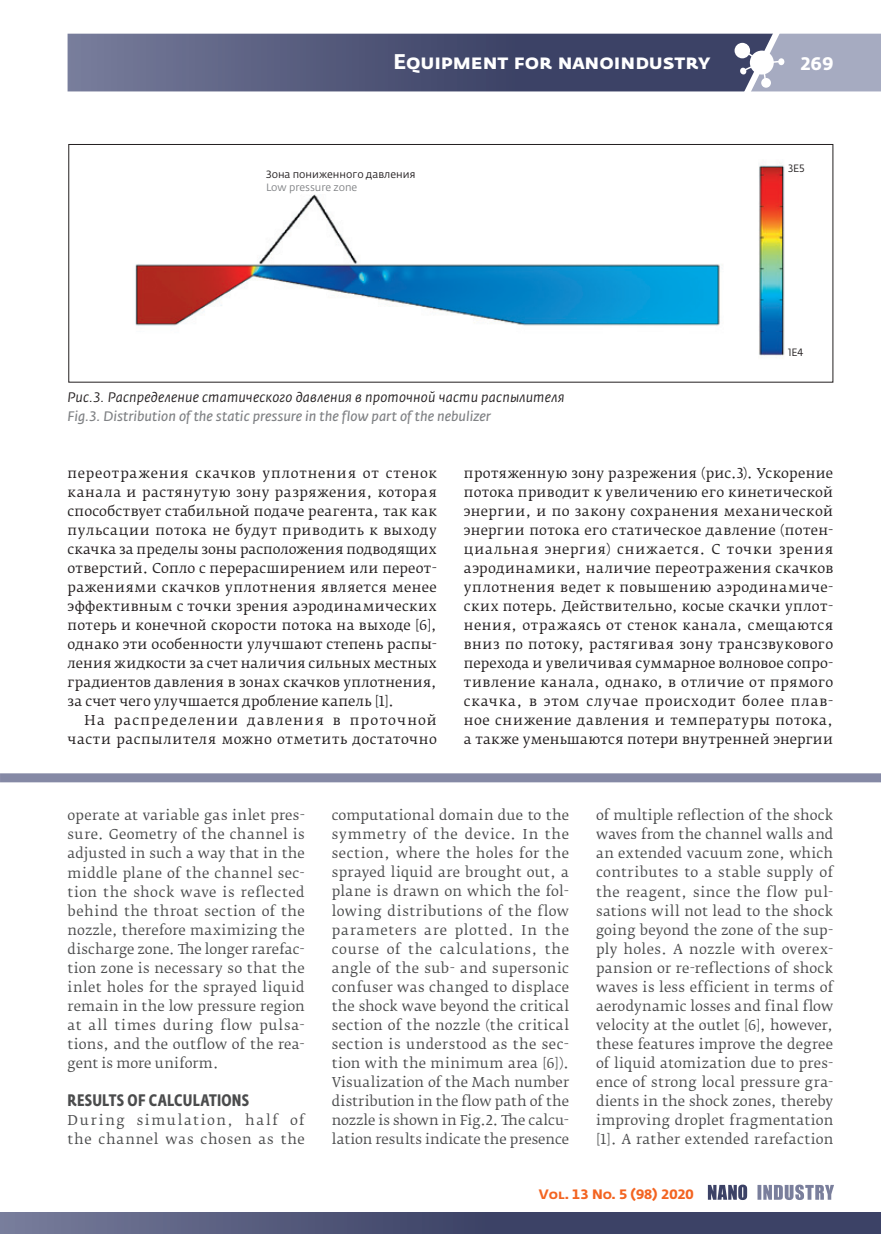
<style>
.page{position:relative;width:881px;height:1234px;background:#fff}
.page>*{position:absolute;margin:0;border:0;box-sizing:border-box;transform-origin:0 0}
.t1{font:700 21px "Fedra Sans Pro";color:#fff}
.t2{font:700 18px "Fedra Sans Alt Pro";color:#fff}
.t3{font:700 16.5px "Fedra Sans Cond Pro";letter-spacing:.015em;color:#4b4c4d}
.t4{font:italic 13.65px "Fedra Sans Pro";letter-spacing:.015em;color:#231f20}
.t5{font:italic 13.65px "Fedra Sans Pro";letter-spacing:.005em;color:#808285}
.t6{font:13.5px/19px "Fedra Serif B Pro";letter-spacing:.025em;color:#4b4c4d;text-align:justify}
.t7{font:13.5px/19px "Fedra Serif B Pro";letter-spacing:.02em;color:#231f20;text-align:justify}
.t8{font:13.5px/19px "Fedra Serif B Pro";letter-spacing:.05em;color:#231f20;text-align:right}
.t9{font:13.5px/19px "Fedra Serif B Pro";letter-spacing:.08em;color:#4b4c4d}
.t10{font:700 13.5px "Fedra Sans Alt Pro";color:#f36421}
.t11{font:10.5px "Fedra Sans Alt Pro";color:#231f20}
.t12{font:10.5px "Fedra Sans Alt Pro";color:#808285}
</style>
<div class="page">
<svg style="left:68px;top:33px;width:812px;height:59px;background:#626786"></svg>
<div style="left:0;top:1211px;width:880px;height:22px;background:linear-gradient(to right,#6b7090,#2d3459)"></div>
<svg style="left:0;top:1211px;width:1px;height:22px"></svg>
<svg style="left:757px;top:1184px;width:76px;height:15px"></svg>
<svg style="left:707px;top:1184px;width:39px;height:15px"></svg>
<div style="left:0;top:773px;width:880px;height:9px;background:#8589a5"></div>
<img style="left:135px;top:163px;width:650px;height:196px">
<div style="left:68px;top:144px;width:764px;height:238px;border:1px solid #231f20"></div>
<h1 class="t1" style="left:393px;top:49px;width:318px">Equipment for nanoindustry</h1>
<p class="t11" style="left:266px;top:168px;width:151px">Зона пониженного давления</p>
<p class="t12" style="left:266px;top:180px;width:93px">Low pressure zone</p>
<p class="t4" style="left:68px;top:388px;width:498px">Рис.3. Распределение статического давления в проточной части распылителя</p>
<p class="t5" style="left:68px;top:407px;width:424px">Fig.3. Distribution of the static pressure in the flow part of the nebulizer</p>
<h2 class="t2" style="left:800px;top:52px;width:34px">269</h2>
<p class="t11" style="left:787px;top:162px;width:18px">3E5</p>
<p class="t11" style="left:787px;top:345px;width:17px">1E4</p>
<p class="t7" style="left:68px;top:463px;width:371px">переотражения скачков уплотнения от стенок канала и растянутую зону разряжения, которая способствует стабильной подаче реагента, так как пульсации потока не будут приводить к выходу скачка за пределы зоны расположения подводящих отверстий. Сопло с перерасширением или переот&shy;ражениями скачков уплотнения является менее эффективным с точки зрения аэродинамических потерь и конечной скорости потока на выходе [6], однако эти особенности улучшают степень распы&shy;ления жидкости за счет наличия сильных местных градиентов давления в зонах скачков уплотнения, за счет чего улучшается дробление капель [1].</p>
<p class="t8" style="left:68px;top:710px;width:371px">На распределении давления в проточной части распылителя можно отметить достаточно</p>
<p class="t7" style="left:463px;top:463px;width:371px">протяженную зону разрежения (рис.3). Ускорение потока приводит к увеличению его кинетической энергии, и по закону сохранения механической энергии потока его статическое давление (потен&shy;циальная энергия) снижается. С точки зрения аэродинамики, наличие переотражения скачков уплотнения ведет к повышению аэродинамиче&shy;ских потерь. Действительно, косые скачки уплот&shy;нения, отражаясь от стенок канала, смещаются вниз по потоку, растягивая зону трансзвукового перехода и увеличивая суммарное волновое сопро&shy;тивление канала, однако, в отличие от прямого скачка, в этом случае происходит более плав&shy;ное снижение давления и температуры потока, а также уменьшаются потери внутренней энергии</p>
<p class="t6" style="left:68px;top:806px;width:239px">operate at variable gas inlet pres&shy;sure. Geometry of the channel is adjusted in such a way that in the middle plane of the channel sec&shy;tion the shock wave is reflected behind the throat section of the nozzle, therefore maximizing the discharge zone. The longer rarefac&shy;tion zone is necessary so that the inlet holes for the sprayed liquid remain in the low pressure region at all times during flow pulsa&shy;tions, and the outflow of the rea&shy;gent is more uniform.</p>
<p class="t3" style="left:68px;top:1089px;width:183px">RESULTS OF CALCULATIONS</p>
<p class="t9" style="left:68px;top:1110px;width:239px">During simulation, half of the channel was chosen as the</p>
<p class="t6" style="left:332px;top:805px;width:239px">computational domain due to the symmetry of the device. In the section, where the holes for the sprayed liquid are brought out, a plane is drawn on which the fol&shy;lowing distributions of the flow parameters are plotted. In the course of the calculations, the angle of the sub- and supersonic confuser was changed to displace the shock wave beyond the critical section of the nozzle (the critical section is understood as the sec&shy;tion with the minimum area [6]).<br>Visualization of the Mach number distribution in the flow path of the nozzle is shown in Fig.2. The calcu&shy;lation results indicate the presence</p>
<p class="t6" style="left:596px;top:805px;width:239px">of multiple reflection of the shock waves from the channel walls and an extended vacuum zone, which contributes to a stable supply of the reagent, since the flow pul&shy;sations will not lead to the shock going beyond the zone of the sup&shy;ply holes. A nozzle with overex&shy;pansion or re-reflections of shock waves is less efficient in terms of aerodynamic losses and final flow velocity at the outlet [6], however, these features improve the degree of liquid atomization due to pres&shy;ence of strong local pressure gra&shy;dients in the shock zones, thereby improving droplet fragmentation [1]. A rather extended rarefaction</p>
<p class="t10" style="left:538px;top:1185px;width:156px">Vol. 13 No. 5 (98) 2020</p>
</div>
